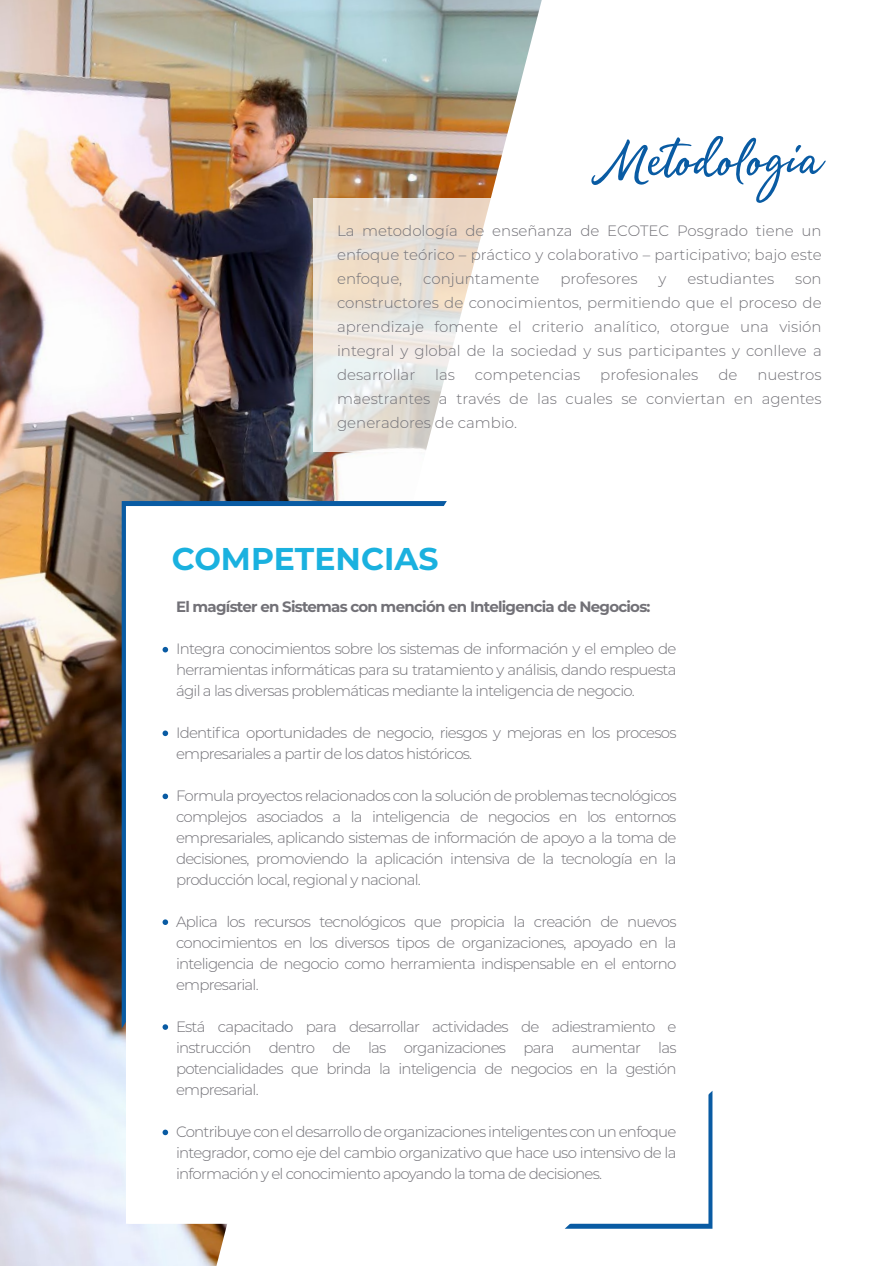
<style>
.page{position:relative;width:893px;height:1266px;background:#fff}
.page>*{position:absolute;margin:0;border:0;box-sizing:border-box;transform-origin:0 0}
.t1{font:64.5px "Quente Script";color:#095ba3}
.t2{font:700 31.5px "Montserrat";color:#1ab1df}
.t3{font:300 15px/21px "Montserrat";letter-spacing:-.05em;color:#727177;text-align:justify}
.t4{font:300 15px "Montserrat";color:#727177}
.t5{font:700 15px "Montserrat";letter-spacing:-.05em;color:#727177}
</style>
<div class="page">
<img style="left:0;top:0;width:542px;height:1266px">
<svg style="left:314px;top:198px;width:228px;height:253px"></svg>
<svg style="left:565px;top:1091px;width:147px;height:137px"></svg>
<svg style="left:484px;top:1086px;width:224px;height:138px"></svg>
<div style="left:122px;top:501px;width:325px;height:527px;background:#095ba3"></div>
<svg style="left:126px;top:506px;width:358px;height:718px"></svg>
<svg style="left:163px;top:647px;width:5px;height:5px"></svg>
<svg style="left:163px;top:730px;width:5px;height:6px"></svg>
<svg style="left:162px;top:793px;width:6px;height:6px"></svg>
<svg style="left:163px;top:919px;width:5px;height:6px"></svg>
<svg style="left:163px;top:1024px;width:5px;height:6px"></svg>
<svg style="left:163px;top:1129px;width:5px;height:6px"></svg>
<h1 class="t1" style="left:608px;top:130px;width:213px">Metodologia</h1>
<p class="t3" style="left:337px;top:218px;width:486px;line-height:24px">La metodología de enseñanza de ECOTEC Posgrado tiene un enfoque teórico – práctico y colaborativo – participativo; bajo este enfoque,</p>
<p class="t4" style="left:423px;top:268px;width:118px">conjuntamente</p>
<p class="t4" style="left:560px;top:268px;width:79px">profesores</p>
<p class="t3" style="left:658px;top:268px;width:9px">y</p>
<p class="t4" style="left:687px;top:268px;width:88px">estudiantes</p>
<p class="t3" style="left:337px;top:266px;width:486px;line-height:24px;text-indent:458px">son constructores de conocimientos, permitiendo que el proceso de aprendizaje fomente el criterio analítico, otorgue una visión integral y global de la sociedad y sus participantes y conlleve a desarrollar</p>
<p class="t3" style="left:435px;top:364px;width:21px">las</p>
<p class="t4" style="left:475px;top:364px;width:107px">competencias</p>
<p class="t4" style="left:600px;top:364px;width:100px">profesionales</p>
<p class="t3" style="left:718px;top:364px;width:21px">de</p>
<p class="t3" style="left:337px;top:362px;width:486px;line-height:24px;text-indent:420px">nuestros maestrantes a través de las cuales se conviertan en agentes generadores de cambio.</p>
<h2 class="t2" style="left:172px;top:536px;width:268px">COMPETENCIAS</h2>
<p class="t5" style="left:176px;top:596px;width:476px">El magíster en Sistemas con mención en Inteligencia de Negocios:</p>
<p class="t3" style="left:176px;top:638px;width:502px">Integra conocimientos sobre los sistemas de información y el empleo de herramientas informáticas para su tratamiento y análisis, dando respuesta ágil a las diversas problemáticas mediante la inteligencia de negocio.</p>
<p class="t3" style="left:176px;top:722px;width:502px">Identifica oportunidades de negocio, riesgos y mejoras en los procesos empresariales a partir de los datos históricos.</p>
<p class="t3" style="left:176px;top:785px;width:502px">Formula proyectos relacionados con la solución de problemas tecnológicos complejos asociados a la inteligencia de negocios en los entornos empresariales, aplicando sistemas de información de apoyo a la toma de decisiones, promoviendo la aplicación intensiva de la tecnología en la producción local, regional y nacional.</p>
<p class="t3" style="left:176px;top:911px;width:502px">Aplica los recursos tecnológicos que propicia la creación de nuevos conocimientos en los diversos tipos de organizaciones, apoyado en la inteligencia de negocio como herramienta indispensable en el entorno empresarial.</p>
<p class="t3" style="left:176px;top:1016px;width:502px">Está capacitado para desarrollar actividades de adiestramiento e instrucción dentro de las organizaciones para aumentar las potencialidades que brinda la inteligencia de negocios en la gestión empresarial.</p>
<p class="t3" style="left:176px;top:1121px;width:502px">Contribuye con el desarrollo de organizaciones inteligentes con un enfoque integrador, como eje del cambio organizativo que hace uso intensivo de la información y el conocimiento apoyando la toma de decisiones.</p>
</div>
